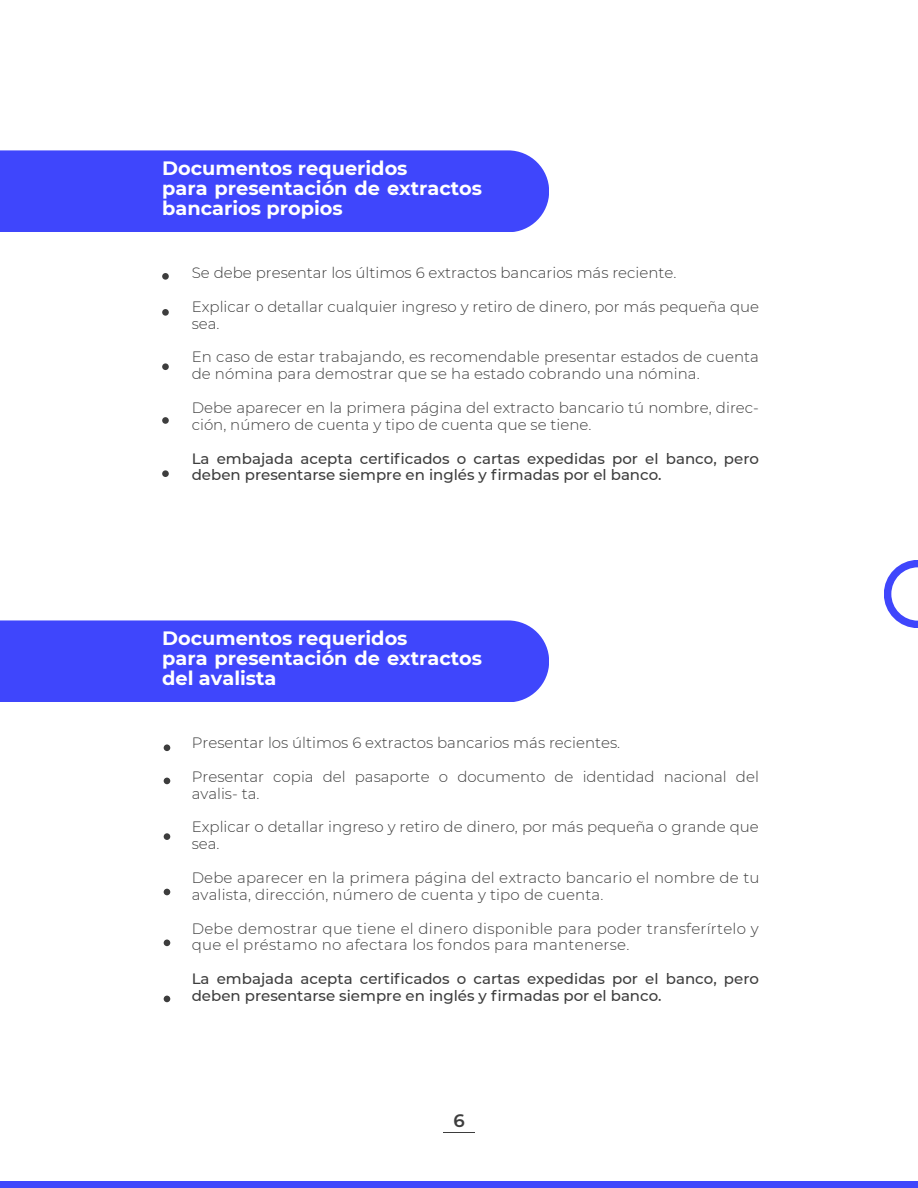
<style>
.page{position:relative;width:918px;height:1188px;background:#fff}
.page>*{position:absolute;margin:0;border:0;box-sizing:border-box;transform-origin:0 0}
.t1{font:700 19.35px/20.2px "Montserrat";color:#fff}
.t2{font:600 18px "Montserrat";color:#3d3d3d}
.t3{font:300 15px/16.8px "Montserrat";color:#3d3d3d}
.t4{font:500 15px/16.8px "Montserrat";color:#3d3d3d}
.t5{font:300 15px/16.8px "Montserrat";letter-spacing:.02em;color:#3d3d3d}
</style>
<div class="page">
<div style="left:162px;top:273px;width:7px;height:7px;background:#3d3d3d;border-radius:50%"></div>
<div style="left:162px;top:309px;width:7px;height:7px;background:#3d3d3d;border-radius:50%"></div>
<div style="left:162px;top:363px;width:7px;height:7px;background:#3d3d3d;border-radius:50%"></div>
<div style="left:162px;top:417px;width:7px;height:7px;background:#3d3d3d;border-radius:50%"></div>
<div style="left:162px;top:470px;width:7px;height:7px;background:#3d3d3d;border-radius:50%"></div>
<div style="left:164px;top:744px;width:6px;height:7px;background:#3d3d3d;border-radius:50%"></div>
<svg style="left:164px;top:778px;width:6px;height:6px"></svg>
<div style="left:164px;top:833px;width:6px;height:7px;background:#3d3d3d;border-radius:50%"></div>
<svg style="left:164px;top:889px;width:6px;height:6px"></svg>
<svg style="left:164px;top:940px;width:6px;height:6px"></svg>
<svg style="left:164px;top:996px;width:6px;height:6px"></svg>
<div style="left:0;top:150px;width:549px;height:82px;background:#3f46fc"></div>
<div style="left:0;top:620px;width:549px;height:82px;background:#3f46fc"></div>
<hr style="left:444px;top:1132px;width:30px;height:1px;background:#3d3d3d">
<div style="left:0;top:1181px;width:918px;height:7px;background:#3f46fc"></div>
<svg style="left:884px;top:560px;width:34px;height:68px"></svg>
<p class="t1" style="left:162px;top:157px;width:247px">Documentos requeridos</p>
<p class="t1" style="left:162px;top:178px;width:321px">para presentación de extractos bancarios propios</p>
<p class="t3" style="left:192px;top:264px;width:486px">Se debe presentar los últimos 6 extractos bancarios más reciente.</p>
<p class="t3" style="left:192px;top:298px;width:569px">Explicar o detallar cualquier ingreso y retiro de dinero, por más pequeña que sea.</p>
<p class="t3" style="left:192px;top:348px;width:569px">En caso de estar trabajando, es recomendable presentar estados de cuenta de nómina para demostrar que se ha estado cobrando una nómina.</p>
<p class="t3" style="left:192px;top:399px;width:569px">Debe aparecer en la primera página del extracto bancario tú nombre, direc&shy;ción, número de cuenta y tipo de cuenta que se tiene.</p>
<p class="t4" style="left:192px;top:450px;width:569px">La embajada acepta certificados o cartas expedidas por el banco, pero deben presentarse siempre en inglés y firmadas por el banco.</p>
<p class="t1" style="left:162px;top:628px;width:247px">Documentos requeridos</p>
<p class="t1" style="left:162px;top:648px;width:321px">para presentación de extractos del avalista</p>
<p class="t3" style="left:192px;top:734px;width:430px">Presentar los últimos 6 extractos bancarios más recientes.</p>
<p class="t3" style="left:192px;top:768px;width:569px">Presentar copia del pasaporte o documento de identidad nacional del avalis- ta.</p>
<p class="t3" style="left:192px;top:819px;width:569px">Explicar o detallar ingreso y retiro de dinero, por más pequeña o grande que sea.</p>
<p class="t3" style="left:192px;top:869px;width:569px">Debe aparecer en la primera página del extracto bancario el nombre de tu avalista, dirección, número de cuenta y tipo de cuenta.</p>
<p class="t5" style="left:192px;top:920px;width:568px">Debe demostrar que tiene el dinero disponible para poder transferírtelo y que el préstamo no afectara los fondos para mantenerse.</p>
<p class="t4" style="left:192px;top:970px;width:569px">La embajada acepta certificados o cartas expedidas por el banco, pero deben presentarse siempre en inglés y firmadas por el banco.</p>
<p class="t2" style="left:453px;top:1109px;width:13px">6</p>
</div>
